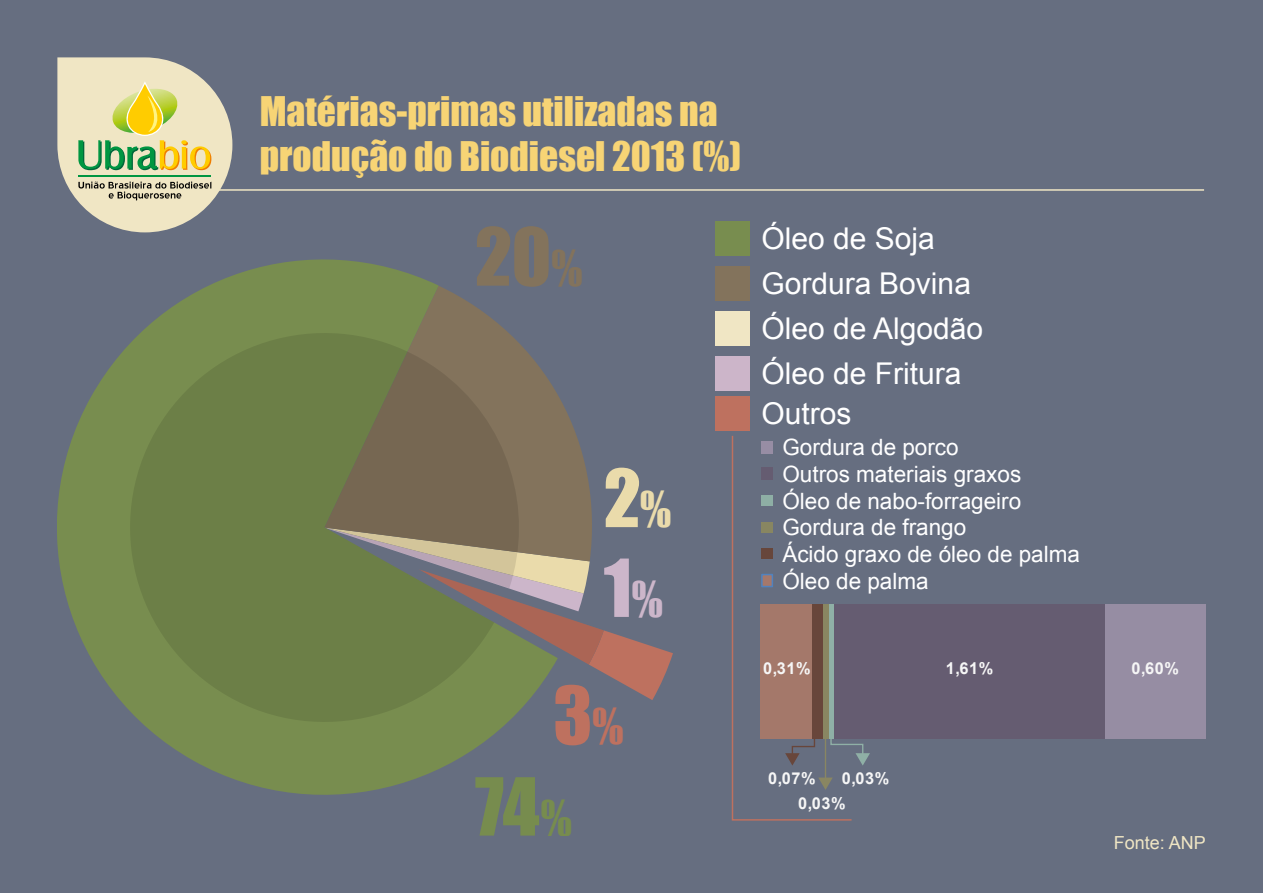
<style>
.page{position:relative;width:1263px;height:893px;background:#666e80}
.page>*{position:absolute;margin:0;border:0;box-sizing:border-box;transform-origin:0 0}
.t1{font:73.8px "Impact";color:#778c4e}
.t2{font:73.8px "Impact";color:#83735c}
.t3{font:73.8px "Impact";color:#eadbab}
.t4{font:73.8px "Impact";color:#be715f}
.t5{font:73.8px "Impact";color:#ccb6ca}
.t6{font:37.5px/45px "Impact";color:#f7d475}
.t7{font:30px/45px "Arial";color:#fff}
.t8{font:22.5px/26.7px "Arial";color:#fff}
.t9{font:18px "Arial";color:#f0e6c4}
.t10{font:700 16.35px/25px "Arial";letter-spacing:.03em;color:#f6f6f6}
.s1{font-size:45px}
</style>
<div class="page">
<svg style="left:558px;top:396px;width:34px;height:131px;fill:#83735c"></svg>
<svg style="left:57px;top:232px;width:501px;height:563px"></svg>
<svg style="left:130px;top:333px;width:389px;height:389px;background:#717c4b"></svg>
<svg style="left:324px;top:527px;width:349px;height:173px"></svg>
<svg style="left:57px;top:57px;width:175px;height:175px"></svg>
<hr style="left:79px;top:189px;width:1125px;height:2px;background:#f0e6c4">
<div style="left:715px;top:221px;width:34px;height:34px;background:#788d4f"></div>
<div style="left:715px;top:266px;width:34px;height:34px;background:#83735c"></div>
<div style="left:715px;top:311px;width:34px;height:34px;background:#f0e6c4"></div>
<div style="left:715px;top:356px;width:34px;height:34px;background:#ccb5c9"></div>
<div style="left:715px;top:396px;width:34px;height:35px;background:#be715f"></div>
<div style="left:834px;top:604px;width:271px;height:135px;background:#655c71"></div>
<div style="left:1105px;top:604px;width:100px;height:135px;background:#968da3"></div>
<svg style="left:853px;top:743px;width:17px;height:23px"></svg>
<svg style="left:731px;top:435px;width:122px;height:386px"></svg>
<h2 class="t6" style="left:260px;top:88px;width:483px">Matérias-primas utilizadas na produção do Biodiesel 2013 (%)</h2>
<h1 class="t2" style="left:475px;top:199px;width:109px">20<span class="s1">%</span></h1>
<h1 class="t3" style="left:604px;top:441px;width:69px">2<span class="s1">%</span></h1>
<h1 class="t5" style="left:604px;top:531px;width:61px">1<span class="s1">%</span></h1>
<h1 class="t4" style="left:553px;top:658px;width:72px">3<span class="s1">%</span></h1>
<h1 class="t1" style="left:475px;top:749px;width:99px">74<span class="s1">%</span></h1>
<h3 class="t7" style="left:761px;top:216px;width:223px">Óleo de Soja<br>Gordura Bovina<br>Óleo de Algodão<br>Óleo de Fritura</h3>
<h3 class="t7" style="left:761px;top:392px;width:92px">Outros</h3>
<p class="t8" style="left:782px;top:434px;width:299px">Gordura de porco<br>Outros materiais graxos<br>Óleo de nabo-forrageiro<br>Gordura de frango<br>Ácido graxo de óleo de palma<br>Óleo de palma</p>
<p class="t10" style="left:763px;top:657px;width:49px">0,31%</p>
<p class="t10" style="left:842px;top:766px;width:49px">0,03%</p>
<p class="t10" style="left:798px;top:766px;width:49px;text-indent:-30px">0,07%<br>0,03%</p>
<p class="t10" style="left:946px;top:657px;width:49px">1,61%</p>
<p class="t10" style="left:1131px;top:657px;width:49px">0,60%</p>
<p class="t9" style="left:1114px;top:831px;width:94px">Fonte: ANP</p>
</div>
